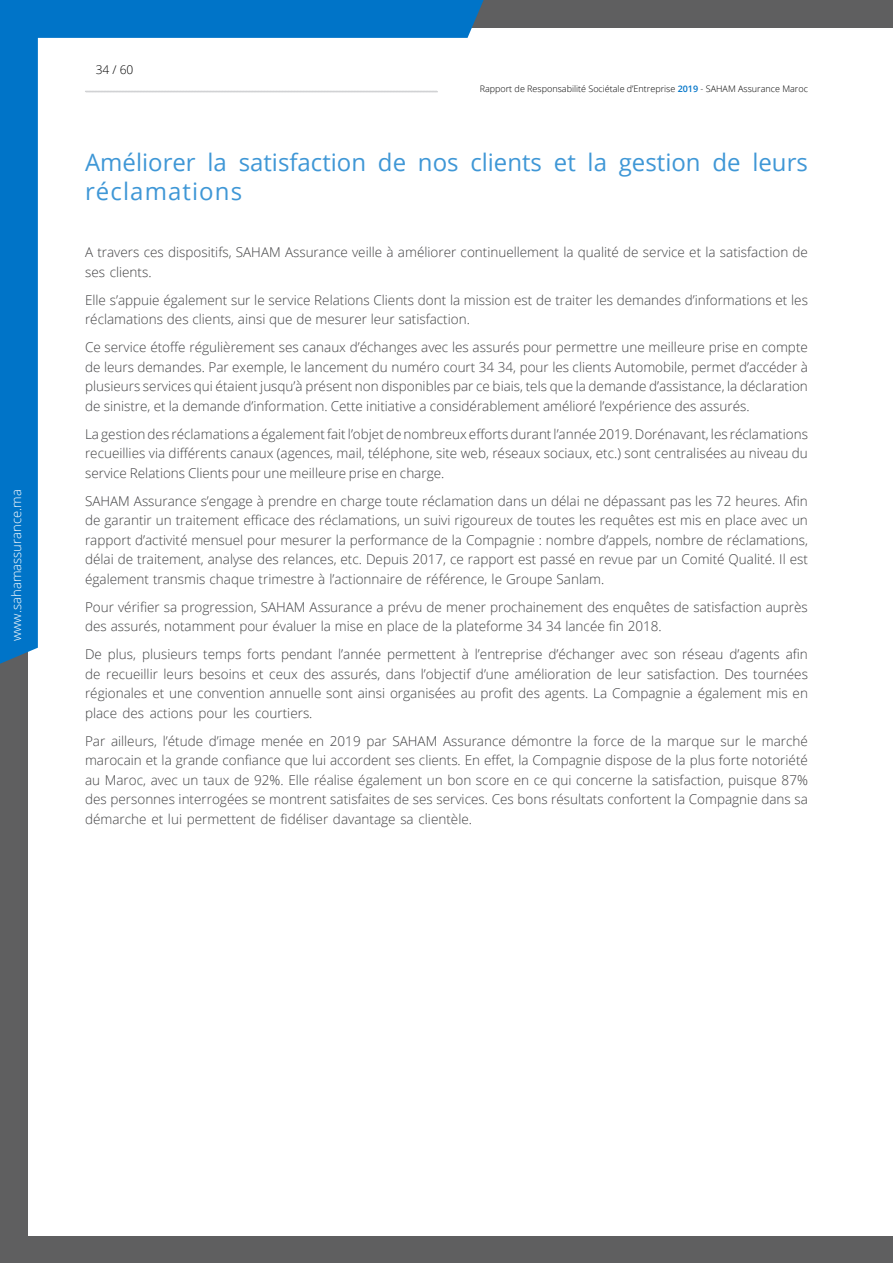
<style>
.page{position:relative;width:893px;height:1263px;background:#5f5f60}
.page>*{position:absolute;margin:0;border:0;box-sizing:border-box;transform-origin:0 0}
.t1{font:24px/28.8px "Open Sans";color:#3f97d6}
.t2{font:300 13.5px/19.5px "Open Sans";color:#404042;text-align:justify}
.t3{font:300 13.05px "Open Sans";color:#fff}
.t4{font:300 12px "Open Sans";color:#000}
.t5{font:300 9px "Open Sans";color:#000}
.s1{font-weight:600;color:#0074c8}
</style>
<div class="page">
<div style="left:28px;top:28px;width:865px;height:1207px;background:#fff"></div>
<svg style="left:0;top:0;width:484px;height:664px"></svg>
<svg style="left:85px;top:90px;width:353px;height:3px"></svg>
<p class="t3" style="left:7px;top:641px;width:153px;rotate:-90deg">www.sahamassurance.ma</p>
<p class="t4" style="left:96px;top:61px;width:39px">34 / 60</p>
<p class="t5" style="left:480px;top:82px;width:330px">Rapport de Responsabilité Sociétale d’Entreprise <span class="s1">2019</span> - SAHAM Assurance Maroc</p>
<h1 class="t1" style="left:85px;top:148px;width:724px">Améliorer la satisfaction de nos clients et la gestion de leurs réclamations</h1>
<p class="t2" style="left:85px;top:242px;width:724px">A travers ces dispositifs, SAHAM Assurance veille à améliorer continuellement la qualité de service et la satisfaction de ses clients.</p>
<p class="t2" style="left:85px;top:290px;width:724px">Elle s’appuie également sur le service Relations Clients dont la mission est de traiter les demandes d’informations et les réclamations des clients, ainsi que de mesurer leur satisfaction.</p>
<p class="t2" style="left:85px;top:337px;width:724px">Ce service étoffe régulièrement ses canaux d’échanges avec les assurés pour permettre une meilleure prise en compte de leurs demandes. Par exemple, le lancement du numéro court 34 34, pour les clients Automobile, permet d’accéder à plusieurs services qui étaient jusqu’à présent non disponibles par ce biais, tels que la demande d’assistance, la déclaration de sinistre, et la demande d’information. Cette initiative a considérablement amélioré l’expérience des assurés.</p>
<p class="t2" style="left:85px;top:423px;width:724px">La gestion des réclamations a également fait l’objet de nombreux efforts durant l’année 2019. Dorénavant, les réclamations recueillies via différents canaux (agences, mail, téléphone, site web, réseaux sociaux, etc.) sont centralisées au niveau du service Relations Clients pour une meilleure prise en charge.</p>
<p class="t2" style="left:85px;top:490px;width:724px">SAHAM Assurance s’engage à prendre en charge toute réclamation dans un délai ne dépassant pas les 72 heures. Afin de garantir un traitement efficace des réclamations, un suivi rigoureux de toutes les requêtes est mis en place avec un rapport d’activité mensuel pour mesurer la performance de la Compagnie : nombre d’appels, nombre de réclamations, délai de traitement, analyse des relances, etc. Depuis 2017, ce rapport est passé en revue par un Comité Qualité. Il est également transmis chaque trimestre à l’actionnaire de référence, le Groupe Sanlam.</p>
<p class="t2" style="left:85px;top:596px;width:724px">Pour vérifier sa progression, SAHAM Assurance a prévu de mener prochainement des enquêtes de satisfaction auprès des assurés, notamment pour évaluer la mise en place de la plateforme 34 34 lancée fin 2018.</p>
<p class="t2" style="left:85px;top:644px;width:724px">De plus, plusieurs temps forts pendant l’année permettent à l’entreprise d’échanger avec son réseau d’agents afin de recueillir leurs besoins et ceux des assurés, dans l’objectif d’une amélioration de leur satisfaction. Des tournées régionales et une convention annuelle sont ainsi organisées au profit des agents. La Compagnie a également mis en place des actions pour les courtiers.</p>
<p class="t2" style="left:85px;top:730px;width:724px">Par ailleurs, l’étude d’image menée en 2019 par SAHAM Assurance démontre la force de la marque sur le marché marocain et la grande confiance que lui accordent ses clients. En effet, la Compagnie dispose de la plus forte notoriété au Maroc, avec un taux de 92%. Elle réalise également un bon score en ce qui concerne la satisfaction, puisque 87% des personnes interrogées se montrent satisfaites de ses services. Ces bons résultats confortent la Compagnie dans sa démarche et lui permettent de fidéliser davantage sa clientèle.</p>
</div>
